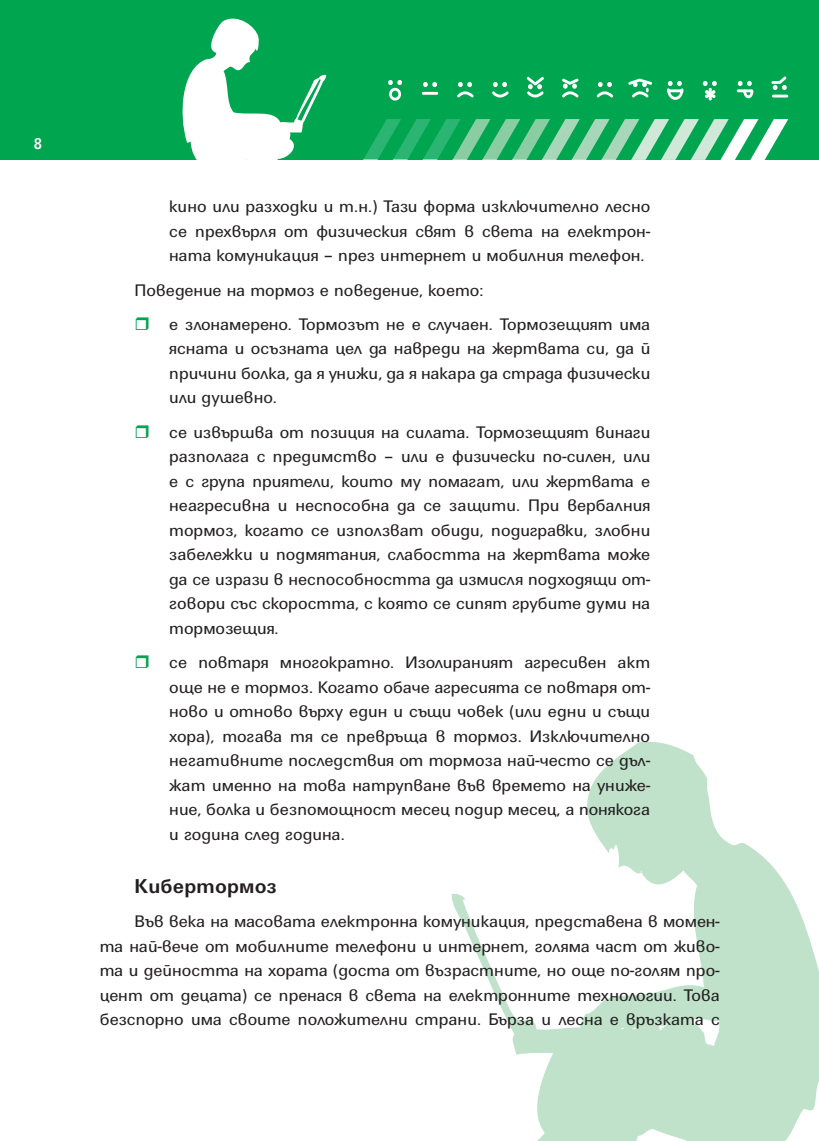
<style>
.page{position:relative;width:819px;height:1141px;background:#fff}
.page>*{position:absolute;margin:0;border:0;box-sizing:border-box;transform-origin:0 0}
.t1{font:700 21px "Universum Bg";letter-spacing:.01em;color:#231f20}
.t2{font:17.5px/24.5px "Universum Bg";color:#231f20;text-align:justify}
.t3{font:700 condensed 17.5px "Universum Bg";color:#fff}
</style>
<div class="page">
<div style="left:0;top:0;width:819px;height:159px;background:#00a54f"></div>
<svg style="left:363px;top:119px;width:425px;height:41px"></svg>
<svg style="left:178px;top:18px;width:148px;height:142px"></svg>
<svg style="left:423px;top:82px;width:14px;height:5px"></svg>
<hr style="left:423px;top:92px;width:14px;height:3px;background:#fff">
<svg style="left:457px;top:82px;width:17px;height:16px"></svg>
<svg style="left:492px;top:82px;width:17px;height:15px"></svg>
<svg style="left:526px;top:76px;width:18px;height:21px"></svg>
<svg style="left:562px;top:78px;width:17px;height:20px"></svg>
<svg style="left:596px;top:82px;width:17px;height:16px"></svg>
<svg style="left:628px;top:78px;width:24px;height:20px"></svg>
<svg style="left:666px;top:81px;width:18px;height:19px"></svg>
<svg style="left:702px;top:81px;width:14px;height:19px"></svg>
<svg style="left:771px;top:76px;width:18px;height:22px"></svg>
<svg style="left:736px;top:81px;width:18px;height:18px"></svg>
<svg style="left:388px;top:80px;width:14px;height:5px"></svg>
<div style="left:389px;top:88px;width:12px;height:13px;border:3px solid #fff;border-radius:50%"></div>
<svg style="left:451px;top:742px;width:368px;height:399px"></svg>
<p class="t3" style="left:34px;top:134px;width:9px">8</p>
<p class="t2" style="left:169px;top:194px;width:482px">кино или разходки и т.н.) Тази форма изключително лесно се прехвърля от физическия свят в света на електрон&shy;ната комуникация – през интернет и мобилния телефон.</p>
<p class="t2" style="left:169px;top:273px;width:482px;line-height:34.5px;text-indent:-35px">Поведение на тормоз е поведение, което:<br>е злонамерено. Тормозът не е случаен. Тормозещият има</p>
<p class="t2" style="left:169px;top:337px;width:482px">ясната и осъзната цел да навреди на жертвата си, да й причини болка, да я унижи, да я накара да страда физически или душевно.</p>
<p class="t2" style="left:169px;top:420px;width:482px">се извършва от позиция на силата. Тормозещият винаги разполага с предимство – или е физически по-силен, или е с група приятели, които му помагат, или жертвата е неагресивна и неспособна да се защити. При вербалния тормоз, когато се използват обиди, подигравки, злобни забележки и подмятания, слабостта на жертвата може да се изрази в неспособността да измисля подходящи от&shy;говори със скоростта, с която се сипят грубите думи на тормозещия.</p>
<p class="t2" style="left:169px;top:650px;width:482px">се повтаря многократно. Изолираният агресивен акт още не е тормоз. Когато обаче агресията се повтаря от&shy;ново и отново върху един и същи човек (или едни и същи хора), тогава тя се превръща в тормоз. Изключително негативните последствия от тормоза най-често се дъл&shy;жат именно на това натрупване във времето на униже&shy;ние, болка и безпомощност месец подир месец, а понякога и година след година.</p>
<p class="t1" style="left:134px;top:875px;width:144px">Кибертормоз</p>
<p class="t2" style="left:100px;top:909px;width:621px;text-indent:35px">Във века на масовата електронна комуникация, представена в момен&shy;та най-вече от мобилните телефони и интернет, голяма част от живо&shy;та и дейността на хората (доста от възрастните, но още по-голям про&shy;цент от децата) се пренася в света на електронните технологии. Това безспорно има своите положителни страни. Бърза и лесна е връзката с</p>
</div>
